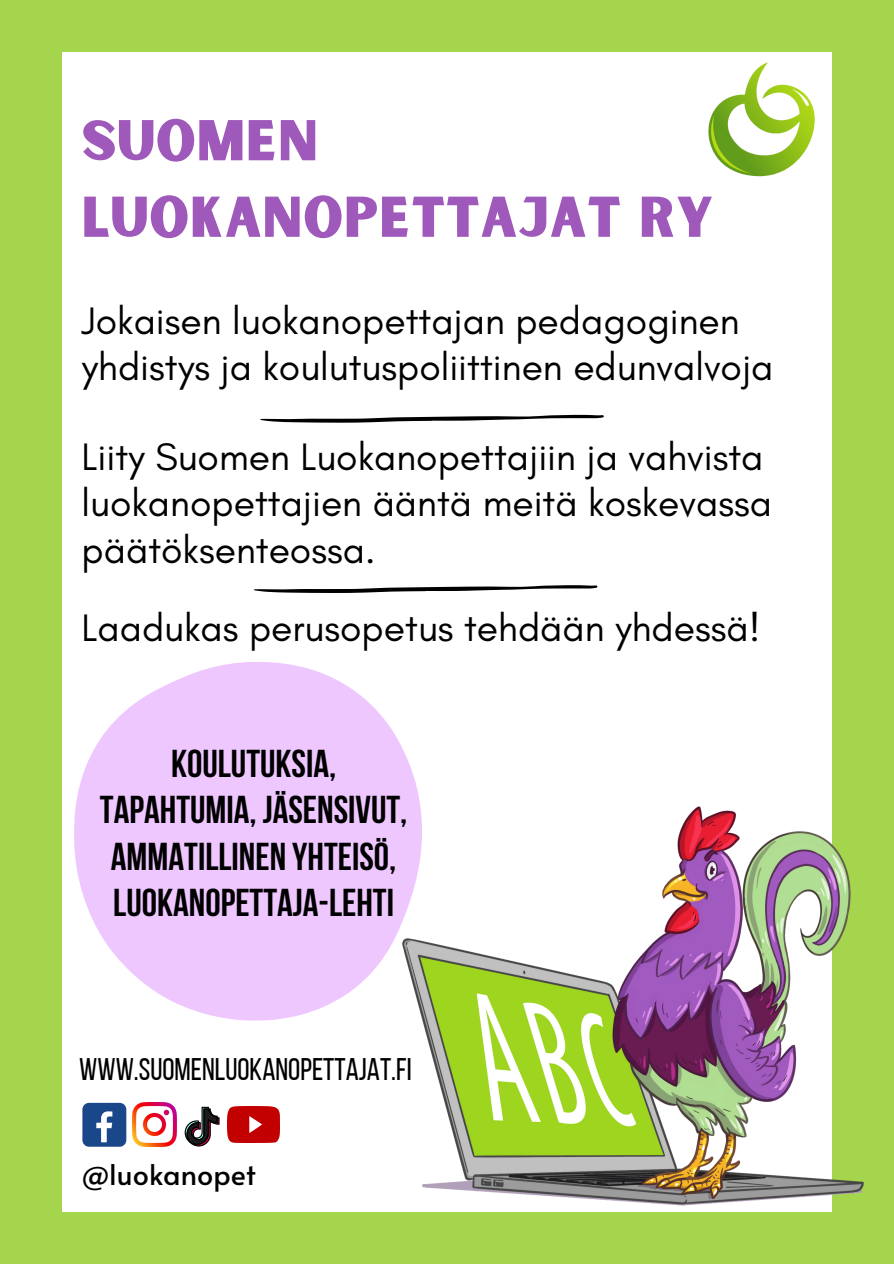
<style>
.page{position:relative;width:894px;height:1264px;background:#fff}
.page>*{position:absolute;margin:0;border:0;box-sizing:border-box;transform-origin:0 0}
.t1{font:54.9px "Sunborn Sans One";letter-spacing:.015em;color:#9f59ba}
.t2{font:39px/46.2px "Glacial Indifference";color:#000}
.t3{font:700 38.7px/46.2px "Bebas Neue";color:#000;text-align:center}
.t4{font:31.2px "Bebas Neue";color:#000}
.t5{font:28.5px "Alata";color:#000}
</style>
<div class="page">
<div style="left:0;top:0;width:893px;height:1263px;background:#a4d54c"></div>
<div style="left:62px;top:52px;width:769px;height:1159px;background:#fff"></div>
<img style="left:390px;top:759px;width:474px;height:453px">
<img style="left:708px;top:62px;width:107px;height:115px">
<div style="left:82px;top:1102px;width:44px;height:44px;background:#1a4789;border-radius:7px"></div>
<svg style="left:96px;top:1111px;width:16px;height:31px"></svg>
<img style="left:132px;top:1102px;width:44px;height:44px">
<svg style="left:260px;top:415px;width:343px;height:7px"></svg>
<svg style="left:254px;top:585px;width:343px;height:8px"></svg>
<svg style="left:74px;top:662px;width:360px;height:367px;fill:#efc7ff"></svg>
<img style="left:227px;top:1106px;width:52px;height:36px">
<svg style="left:185px;top:1106px;width:34px;height:41px"></svg>
<p class="t1" style="left:82px;top:105px;width:238px">SUOMEN</p>
<p class="t1" style="left:82px;top:182px;width:633px">LUOKANOPETTAJAT RY</p>
<p class="t2" style="left:82px;top:297px;width:693px">Jokaisen luokanopettajan pedagoginen yhdistys ja koulutuspoliittinen edunvalvoja</p>
<p class="t2" style="left:82px;top:433px;width:691px">Liity Suomen Luokanopettajiin ja vahvista luokanopettajien ääntä meitä koskevassa päätöksenteossa.</p>
<p class="t2" style="left:82px;top:604px;width:680px">Laadukas perusopetus tehdään yhdessä!</p>
<p class="t3" style="left:100px;top:744px;width:309px">KOULUTUKSIA,<br>TAPAHTUMIA, JÄSENSIVUT,</p>
<p class="t3" style="left:111px;top:836px;width:287px">AMMATILLINEN YHTEISÖ,</p>
<p class="t3" style="left:113px;top:882px;width:282px">LUOKANOPETTAJA-LEHTI</p>
<p class="t4" style="left:79px;top:1056px;width:334px">WWW.SUOMENLUOKANOPETTAJAT.FI</p>
<p class="t5" style="left:82px;top:1153px;width:176px">@luokanopet</p>
</div>
